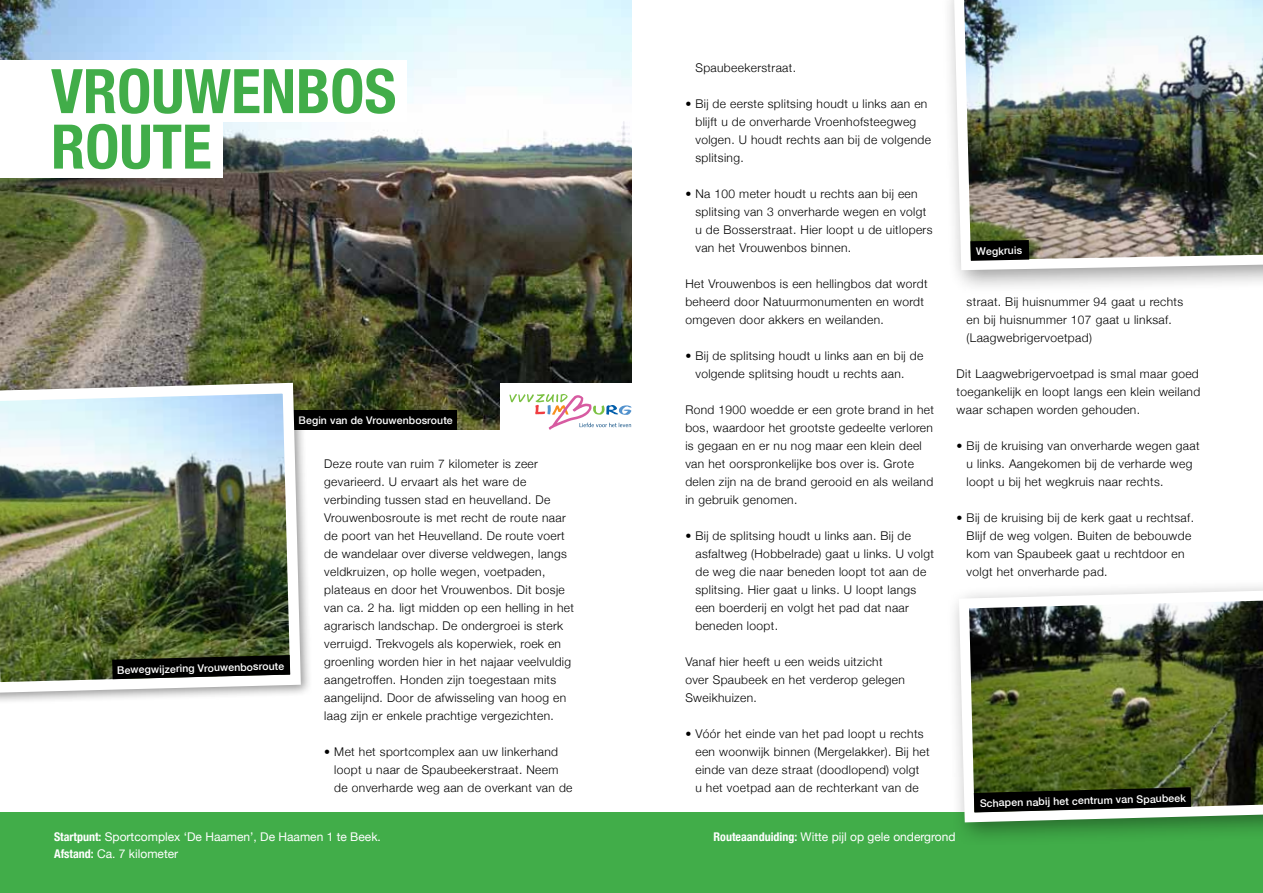
<style>
.page{position:relative;width:1263px;height:893px;background:#fff}
.page>*{position:absolute;margin:0;border:0;box-sizing:border-box;transform-origin:0 0}
.t1{font:700 condensed 61.5px/55.5px "Helvetica Neue";color:#41ad49}
.t2{font:300 12px/18px "Helvetica Neue";letter-spacing:.03em;color:#000}
.t3{font:12px/16.2px "Helvetica Neue";color:#fff}
.t4{font:500 10.5px "Helvetica Neue";letter-spacing:.01em;color:#fff}
.s1{font-weight:700;font-stretch:condensed}
</style>
<div class="page">
<img style="left:0;top:0;width:631px;height:429px">
<div style="left:0;top:812px;width:1263px;height:81px;background:#41ad49"></div>
<div style="left:0;top:60px;width:406px;height:61px;background:#fff"></div>
<div style="left:0;top:116px;width:222px;height:62px;background:#fff"></div>
<div style="left:947px;top:578px;width:316px;height:269px;background:#000;opacity:.4"></div>
<img style="left:954px;top:585px;width:309px;height:242px">
<svg style="left:974px;top:787px;width:217px;height:25px;background:#1f211a"></svg>
<div style="left:942px;top:0;width:321px;height:295px;background:#000;opacity:.4"></div>
<img style="left:949px;top:0;width:314px;height:275px">
<svg style="left:970px;top:240px;width:59px;height:21px"></svg>
<div style="left:288px;top:410px;width:169px;height:19px;background:#000"></div>
<div style="left:0;top:377px;width:313px;height:328px;background:#000;opacity:.4"></div>
<img style="left:0;top:377px;width:306px;height:321px">
<svg style="left:112px;top:655px;width:178px;height:24px;background:#1e1f1a"></svg>
<div style="left:500px;top:383px;width:135px;height:50px;background:#fff"></div>
<svg style="left:509px;top:394px;width:122px;height:36px"></svg>
<h1 class="t1" style="left:51px;top:59px;width:347px">VROUWENBOS<br>ROUTE</h1>
<p class="t4" style="left:117px;top:661px;width:169px;rotate:-1deg">Bewegwijzering Vrouwenbosroute</p>
<p class="t4" style="left:299px;top:411px;width:156px">Begin van de Vrouwenbosroute</p>
<p class="t2" style="left:324px;top:454px;width:251px">Deze route van ruim 7 kilometer is zeer gevarieerd. U ervaart als het ware de verbinding tussen stad en heuvelland. De Vrouwenbosroute is met recht de route naar de poort van het Heuvelland. De route voert de wandelaar over diverse veldwegen, langs veldkruizen, op holle wegen, voetpaden, plateaus en door het Vrouwenbos. Dit bosje van ca. 2 ha. ligt midden op een helling in het agrarisch landschap. De ondergroei is sterk verruigd. Trekvogels als koperwiek, roek en groenling worden hier in het najaar veelvuldig aangetroffen. Honden zijn toegestaan mits aangelijnd. Door de afwisseling van hoog en laag zijn er enkele prachtige vergezichten.</p>
<p class="t2" style="left:334px;top:742px;width:240px;text-indent:-10px">• Met het sportcomplex aan uw linkerhand loopt u naar de Spaubeekerstraat. Neem de onverharde weg aan de overkant van de</p>
<p class="t2" style="left:695px;top:58px;width:102px">Spaubeekerstraat.</p>
<p class="t2" style="left:695px;top:94px;width:237px;text-indent:-10px">• Bij de eerste splitsing houdt u links aan en blijft u de onverharde Vroenhofsteegweg volgen. U houdt rechts aan bij de volgende splitsing.</p>
<p class="t2" style="left:695px;top:184px;width:239px;text-indent:-10px">• Na 100 meter houdt u rechts aan bij een splitsing van 3 onverharde wegen en volgt u de Bosserstraat. Hier loopt u de uitlopers van het Vrouwenbos binnen.</p>
<p class="t2" style="left:685px;top:274px;width:244px">Het Vrouwenbos is een hellingbos dat wordt beheerd door Natuurmonumenten en wordt omgeven door akkers en weilanden.</p>
<p class="t2" style="left:695px;top:346px;width:229px;text-indent:-10px">• Bij de splitsing houdt u links aan en bij de volgende splitsing houdt u rechts aan.</p>
<p class="t2" style="left:685px;top:400px;width:250px">Rond 1900 woedde er een grote brand in het bos, waardoor het grootste gedeelte verloren is gegaan en er nu nog maar een klein deel van het oorspronkelijke bos over is. Grote delen zijn na de brand gerooid en als weiland in gebruik genomen.</p>
<p class="t2" style="left:695px;top:526px;width:240px;text-indent:-10px">• Bij de splitsing houdt u links aan. Bij de asfaltweg (Hobbelrade) gaat u links. U volgt de weg die naar beneden loopt tot aan de splitsing. Hier gaat u links. U loopt langs een boerderij en volgt het pad dat naar beneden loopt.</p>
<p class="t2" style="left:685px;top:652px;width:221px">Vanaf hier heeft u een weids uitzicht over Spaubeek en het verderop gelegen<br>Sweikhuizen.</p>
<p class="t2" style="left:695px;top:724px;width:236px;text-indent:-10px">• Vóór het einde van het pad loopt u rechts een woonwijk binnen (Mergelakker). Bij het einde van deze straat (doodlopend) volgt<br>u het voetpad aan de rechterkant van de</p>
<p class="t4" style="left:976px;top:243px;width:47px;rotate:-1deg">Wegkruis</p>
<p class="t2" style="left:967px;top:292px;width:218px">straat. Bij huisnummer 94 gaat u rechts en bij huisnummer 107 gaat u linksaf. (Laagwebrigervoetpad)</p>
<p class="t2" style="left:956px;top:364px;width:245px">Dit Laagwebrigervoetpad is smal maar goed toegankelijk en loopt langs een klein weiland waar schapen worden gehouden.</p>
<p class="t2" style="left:967px;top:436px;width:234px;text-indent:-10px">• Bij de kruising van onverharde wegen gaat u links. Aangekomen bij de verharde weg loopt u bij het wegkruis naar rechts.</p>
<p class="t2" style="left:967px;top:508px;width:229px;text-indent:-10px">• Bij de kruising bij de kerk gaat u rechtsaf.<br>Blijf de weg volgen. Buiten de bebouwde kom van Spaubeek gaat u rechtdoor en volgt het onverharde pad.</p>
<p class="t4" style="left:980px;top:794px;width:208px;rotate:-1deg">Schapen nabij het centrum van Spaubeek</p>
<p class="t3" style="left:54px;top:828px;width:328px"><span class="s1">Startpunt:</span> Sportcomplex ‘De Haamen’, De Haamen 1 te Beek.<br><span class="s1">Afstand:</span> Ca. 7 kilometer</p>
<p class="t3" style="left:713px;top:828px;width:243px"><span class="s1">Routeaanduiding:</span> Witte pijl op gele ondergrond</p>
</div>
